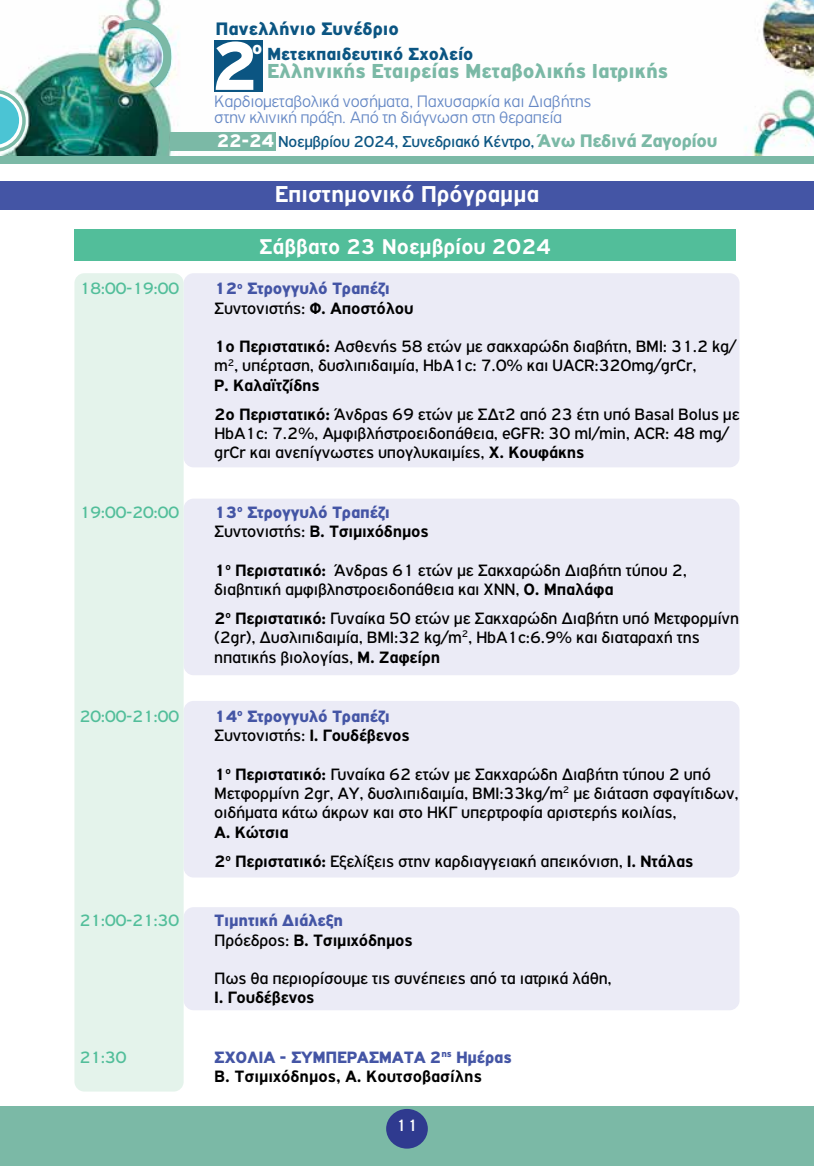
<style>
.page{position:relative;width:814px;height:1166px;background:#fff}
.page>*{position:absolute;margin:0;border:0;box-sizing:border-box;transform-origin:0 0}
.t1{font:900 73.15px "PF Highway Gothic";color:#fff}
.t2{font:700 24.5px "PF Highway Gothic";color:#fff}
.t3{font:700 22.75px "PF Highway Gothic";color:#fff}
.t4{font:900 21.53px "PF Highway Gothic";color:#7bb9a6}
.t5{font:900 19.25px "PF Highway Gothic";color:#0b5582}
.t6{font:900 18.72px "PF Highway Gothic";color:#0b5582}
.t7{font:900 18.72px "PF Highway Gothic";color:#fff}
.t8{font:300 17.68px/16.4px "PF Highway Gothic";letter-spacing:-.015em;color:#6588c5}
.t9{font:17.5px/19.2px "PF Highway Gothic";letter-spacing:-.01em;color:#000}
.t10{font:900 17.5px/19.2px "PF Highway Gothic";letter-spacing:-.01em;color:#4455a5}
.t11{font:700 17.5px/19.2px "PF Highway Gothic";color:#000}
.t12{font:17.5px "PF Highway Gothic";letter-spacing:-.03em;color:#52be9a}
.t13{font:17.5px "PF Highway Gothic";color:#fff}
.t14{font:16.8px "PF Highway Gothic";letter-spacing:-.02em;color:#0b5582}
.s1{font-weight:900;font-size:19.25px;color:#fff}
.s2{font-weight:900;font-size:19.25px;color:#7bb9a6}
.s3{font-weight:400;color:#000}
.s4{font-weight:700;color:#000}
.s5{font-weight:700}
.s6{font-weight:900;color:#4455a5}
</style>
<div class="page">
<img style="left:0;top:0;width:814px;height:156px">
<div style="left:0;top:1106px;width:814px;height:60px;background:#7bb9a6"></div>
<div style="left:0;top:156px;width:814px;height:8px;background:#7bb9a6"></div>
<div style="left:170px;top:132px;width:106px;height:19px;background:#7bb9a6"></div>
<img style="left:124px;top:20px;width:47px;height:67px">
<svg style="left:0;top:84px;width:26px;height:68px"></svg>
<div style="left:214px;top:40px;width:49px;height:51px;background:#0b5582"></div>
<div style="left:386px;top:1109px;width:42px;height:39px;background:#2f3a8f;border-radius:50%"></div>
<div style="left:184px;top:273px;width:555px;height:194px;background:#ebebf6;border-radius:10px"></div>
<div style="left:184px;top:499px;width:555px;height:176px;background:#ebebf6;border-radius:10px"></div>
<div style="left:184px;top:701px;width:555px;height:176px;background:#ebebf6;border-radius:10px"></div>
<div style="left:184px;top:907px;width:555px;height:103px;background:#ebebf6;border-radius:10px"></div>
<div style="left:0;top:181px;width:814px;height:29px;background:#4455a5"></div>
<div style="left:74px;top:273px;width:110px;height:818px;background:#e4f3eb;border-radius:10px"></div>
<div style="left:74px;top:229px;width:662px;height:32px;background:#52be9a"></div>
<p class="t5" style="left:215px;top:18px;width:185px">Πανελλήνιο Συνέδριο</p>
<h1 class="t1" style="left:211px;top:25px;width:50px">2</h1>
<p class="t7" style="left:252px;top:38px;width:12px">ο</p>
<p class="t8" style="left:214px;top:93px;width:378px">Kαρδιομεταβολικά νοσήματα, Παχυσαρκία και Διαβήτης στην κλινική πράξη. Από τη διάγνωση στη θεραπεία</p>
<p class="t6" style="left:267px;top:43px;width:208px">Μετεκπαιδευτικό Σχολείο</p>
<p class="t4" style="left:267px;top:59px;width:402px">Ελληνικής Εταιρείας Μεταβολικής Ιατρικής</p>
<p class="t14" style="left:217px;top:133px;width:502px"><span class="s1">22-24</span> Νοεμβρίου 2024, Συνεδριακό Κέντρο, <span class="s2">Άνω Πεδινά Ζαγορίου</span></p>
<h2 class="t2" style="left:275px;top:181px;width:266px">Επιστημονικό Πρόγραμμα</h2>
<h3 class="t3" style="left:259px;top:234px;width:293px">Σάββατο 23 Νοεμβρίου 2024</h3>
<p class="t12" style="left:79px;top:279px;width:101px">18:00-19:00</p>
<p class="t10" style="left:214px;top:279px;width:201px">12<sup>ο</sup> Στρογγυλό Τραπέζι<br><span class="s3">Συντονιστής:</span> <span class="s4">Φ. Αποστόλου</span></p>
<p class="t9" style="left:214px;top:337px;width:523px"><span class="s5">1ο Περιστατικό:</span> Ασθενής 58 ετών με σακχαρώδη διαβήτη, BMI: 31.2 kg/ m<sup>2</sup>, υπέρταση, δυσλιπιδαιμία, HbA1c: 7.0% και UACR:320mg/grCr,<br><span class="s5">Ρ. Καλαϊτζίδης</span></p>
<p class="t9" style="left:214px;top:404px;width:527px"><span class="s5">2ο Περιστατικό:</span> Άνδρας 69 ετών με ΣΔτ2 από 23 έτη υπό Basal Bolus με<br>HbA1c: 7.2%, Αμφιβλήστροειδοπάθεια, eGFR: 30 ml/min, ACR: 48 mg/ grCr και ανεπίγνωστες υπογλυκαιμίες, <span class="s5">Χ. Κουφάκης</span></p>
<p class="t12" style="left:79px;top:503px;width:101px">19:00-20:00</p>
<p class="t10" style="left:214px;top:502px;width:216px">13<sup>ο</sup> Στρογγυλό Τραπέζι<br><span class="s3">Συντονιστής:</span> <span class="s4">Β. Τσιμιχόδημος</span></p>
<p class="t9" style="left:214px;top:560px;width:474px"><span class="s5">1</span><sup>ο</sup> <span class="s5">Περιστατικό:</span> Άνδρας 61 ετών με Σακχαρώδη Διαβήτη τύπου 2, διαβητική αμφιβληστροειδοπάθεια και ΧΝΝ, <span class="s5">O. Μπαλάφα</span></p>
<p class="t9" style="left:214px;top:608px;width:526px"><span class="s5">2</span><sup>ο</sup> <span class="s5">Περιστατικό:</span> Γυναίκα 50 ετών με Σακχαρώδη Διαβήτη υπό Μετφορμίνη (2gr), Δυσλιπιδαιμία, ΒΜΙ:32 kg/m<sup>2</sup>, HbA1c:6.9% και διαταραχή της ηπατικής βιολογίας, <span class="s5">Μ. Ζαφείρη</span></p>
<p class="t12" style="left:79px;top:707px;width:101px">20:00-21:00</p>
<p class="t10" style="left:214px;top:706px;width:197px">14<sup>ο</sup> Στρογγυλό Τραπέζι<br><span class="s3">Συντονιστής:</span> <span class="s4">Ι. Γουδέβενος</span></p>
<p class="t9" style="left:214px;top:764px;width:526px"><span class="s5">1</span><sup>ο</sup> <span class="s5">Περιστατικό:</span> Γυναίκα 62 ετών με Σακχαρώδη Διαβήτη τύπου 2 υπό<br>Μετφορμίνη 2gr, ΑΥ, δυσλιπιδαιμία, ΒΜΙ:33kg/m<sup>2</sup> με διάταση σφαγίτιδων, οιδήματα κάτω άκρων και στο ΗΚΓ υπερτροφία αριστερής κοιλίας,</p>
<p class="t9" style="left:214px;top:817px;width:480px;line-height:29.2px"><span class="s5">A. Κώτσια<br>2</span><sup>ο</sup> <span class="s5">Περιστατικό:</span> Εξελίξεις στην καρδιαγγειακή απεικόνιση, <span class="s5">Ι. Ντάλας</span></p>
<p class="t12" style="left:79px;top:911px;width:101px">21:00-21:30</p>
<p class="t10" style="left:214px;top:911px;width:200px">Τιμητική Διάλεξη<br><span class="s3">Πρόεδρος:</span> <span class="s4">Β. Τσιμιχόδημος</span></p>
<p class="t9" style="left:214px;top:968px;width:399px">Πως θα περιορίσουμε τις συνέπειες από τα ιατρικά λάθη,</p>
<p class="t11" style="left:214px;top:988px;width:102px">Ι. Γουδέβενος</p>
<p class="t12" style="left:79px;top:1047px;width:49px">21:30</p>
<p class="t11" style="left:214px;top:1047px;width:299px"><span class="s6">ΣΧΟΛΙΑ - ΣΥΜΠΕΡΑΣΜΑΤΑ 2</span><sup>ης</sup> <span class="s6">Ημέρας<br></span>Β. Τσιμιχόδημος, Α. Κουτσοβασίλης</p>
<p class="t13" style="left:396px;top:1116px;width:24px">11</p>
</div>
